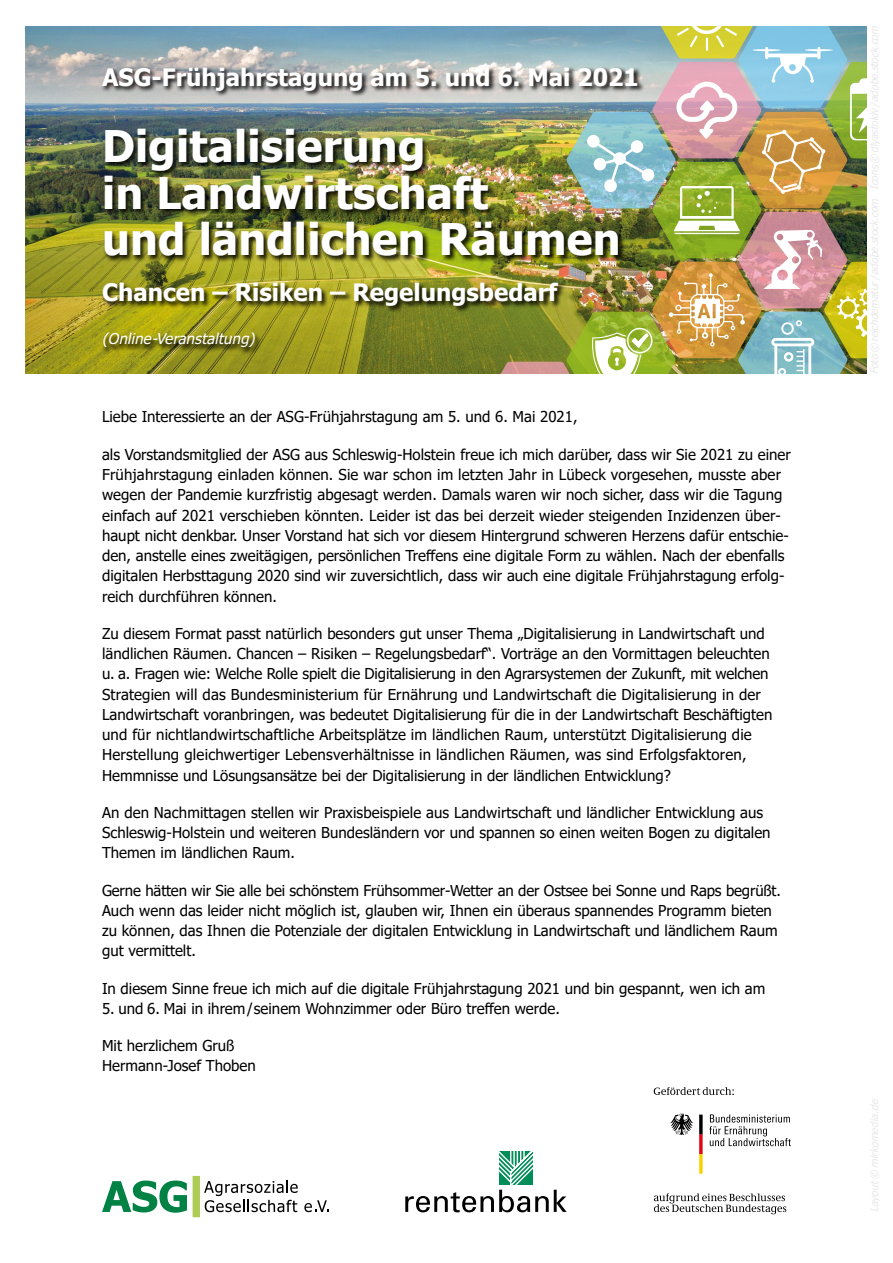
<style>
.page{position:relative;width:893px;height:1263px;background:#fff}
.page>*{position:absolute;margin:0;border:0;box-sizing:border-box;transform-origin:0 0}
.t1{font:700 43.5px/46.5px "Tahoma";letter-spacing:.005em;color:#fff}
.t2{font:700 24px "Tahoma";color:#fff}
.t3{font:15px/20.2px "Tahoma";color:#000}
.t4{font:italic 15px "Tahoma Faux";letter-spacing:.01em;color:#fff}
</style>
<div class="page">
<img style="left:26px;top:26px;width:454px;height:348px">
<svg style="left:670px;top:1114px;width:23px;height:21px"></svg>
<svg style="left:699px;top:1114px;width:4px;height:59px"></svg>
<svg style="left:709px;top:1114px;width:82px;height:32px"></svg>
<svg style="left:654px;top:1193px;width:132px;height:21px"></svg>
<svg style="left:654px;top:1087px;width:80px;height:8px"></svg>
<svg style="left:405px;top:1190px;width:162px;height:22px"></svg>
<svg style="left:499px;top:1151px;width:33px;height:33px"></svg>
<svg style="left:102px;top:1180px;width:85px;height:33px"></svg>
<svg style="left:204px;top:1180px;width:94px;height:32px"></svg>
<svg style="left:304px;top:1200px;width:25px;height:12px"></svg>
<div style="left:193px;top:1176px;width:7px;height:41px;background:#aecc53"></div>
<div style="left:101px;top:66px;width:544px;height:289px;background:#000;opacity:.84"></div>
<img style="left:480px;top:26px;width:387px;height:348px">
<h2 class="t2" style="left:102px;top:60px;width:538px">ASG-Frühjahrstagung am 5. und 6. Mai 2021</h2>
<h1 class="t1" style="left:102px;top:125px;width:520px">Digitalisierung<br>in Landwirtschaft<br>und ländlichen Räumen</h1>
<h2 class="t2" style="left:102px;top:275px;width:457px">Chancen – Risiken – Regelungsbedarf</h2>
<p class="t4" style="left:102px;top:329px;width:154px">(Online-Veranstaltung)</p>
<p class="t3" style="left:102px;top:408px;width:477px">Liebe Interessierte an der ASG-Frühjahrstagung am 5. und 6. Mai 2021,</p>
<p class="t3" style="left:102px;top:445px;width:690px">als Vorstandsmitglied der ASG aus Schleswig-Holstein freue ich mich darüber, dass wir Sie 2021 zu einer Frühjahrstagung einladen können. Sie war schon im letzten Jahr in Lübeck vorgesehen, musste aber wegen der Pandemie kurzfristig abgesagt werden. Damals waren wir noch sicher, dass wir die Tagung einfach auf 2021 verschieben könnten. Leider ist das bei derzeit wieder steigenden Inzidenzen über&shy;haupt nicht denkbar. Unser Vorstand hat sich vor diesem Hintergrund schweren Herzens dafür entschie&shy;den, anstelle eines zweitägigen, persönlichen Treffens eine digitale Form zu wählen. Nach der ebenfalls digitalen Herbsttagung 2020 sind wir zuversichtlich, dass wir auch eine digitale Frühjahrstagung erfolg&shy;reich durchführen können.</p>
<p class="t3" style="left:102px;top:624px;width:672px">Zu diesem Format passt natürlich besonders gut unser Thema „Digitalisierung in Landwirtschaft und ländlichen Räumen. Chancen – Risiken – Regelungsbedarf“. Vorträge an den Vormittagen beleuchten u. a. Fragen wie: Welche Rolle spielt die Digitalisierung in den Agrarsystemen der Zukunft, mit welchen Strategien will das Bundesministerium für Ernährung und Landwirtschaft die Digitalisierung in der Landwirtschaft voranbringen, was bedeutet Digitalisierung für die in der Landwirtschaft Beschäftigten und für nichtlandwirtschaftliche Arbeitsplätze im ländlichen Raum, unterstützt Digitalisierung die Herstellung gleichwertiger Lebensverhältnisse in ländlichen Räumen, was sind Erfolgsfaktoren, Hemmnisse und Lösungsansätze bei der Digitalisierung in der ländlichen Entwicklung?</p>
<p class="t3" style="left:102px;top:803px;width:670px">An den Nachmittagen stellen wir Praxisbeispiele aus Landwirtschaft und ländlicher Entwicklung aus<br>Schleswig-Holstein und weiteren Bundesländern vor und spannen so einen weiten Bogen zu digitalen<br>Themen im ländlichen Raum.</p>
<p class="t3" style="left:102px;top:881px;width:680px">Gerne hätten wir Sie alle bei schönstem Frühsommer-Wetter an der Ostsee bei Sonne und Raps begrüßt.<br>Auch wenn das leider nicht möglich ist, glauben wir, Ihnen ein überaus spannendes Programm bieten zu können, das Ihnen die Potenziale der digitalen Entwicklung in Landwirtschaft und ländlichem Raum gut vermittelt.</p>
<p class="t3" style="left:102px;top:979px;width:665px">In diesem Sinne freue ich mich auf die digitale Frühjahrstagung 2021 und bin gespannt, wen ich am</p>
<p class="t3" style="left:102px;top:999px;width:459px">5. und 6. Mai in ihrem/seinem Wohnzimmer oder Büro treffen werde.</p>
<p class="t3" style="left:102px;top:1036px;width:155px">Mit herzlichem Gruß<br>Hermann-Josef Thoben</p>
</div>
